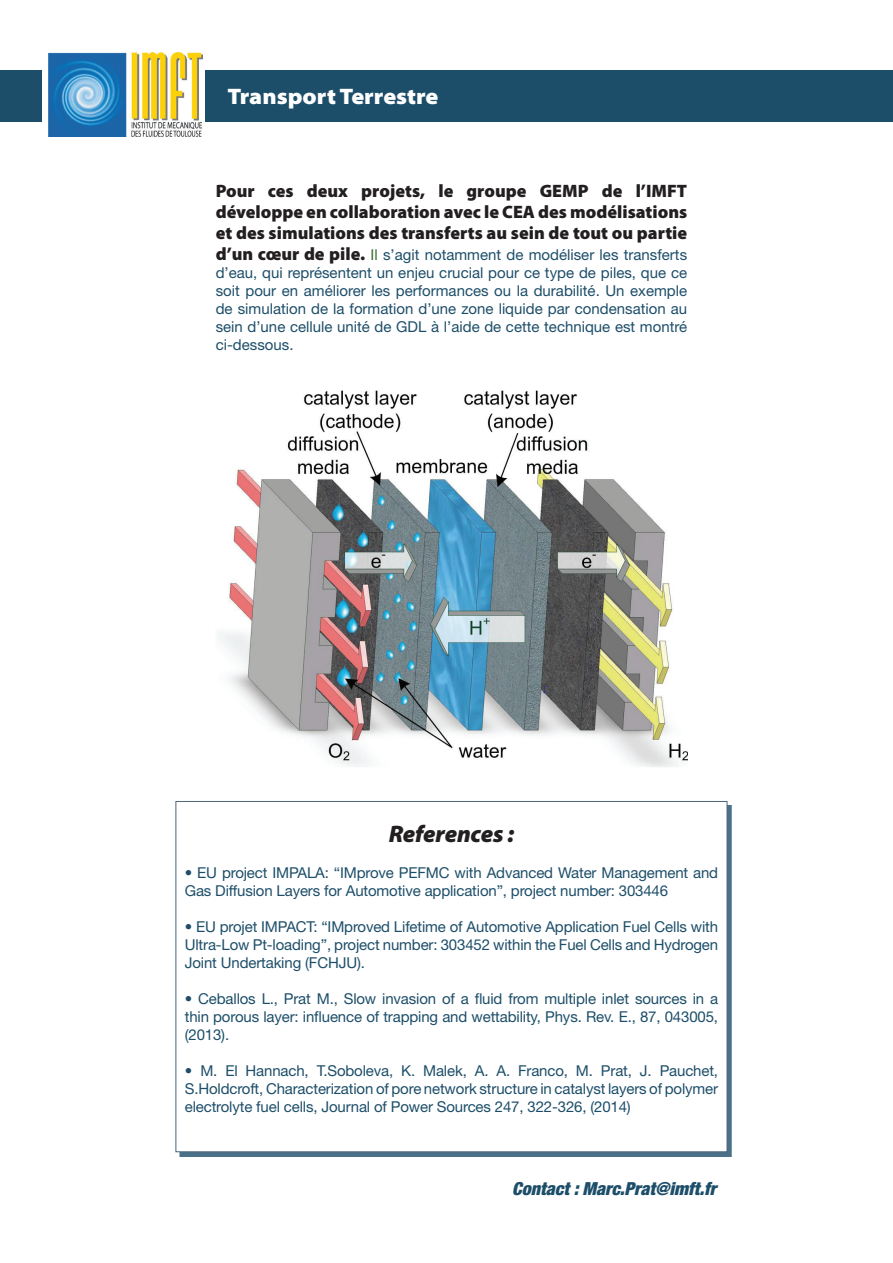
<style>
.page{position:relative;width:893px;height:1263px;background:#fff}
.page>*{position:absolute;margin:0;border:0;box-sizing:border-box;transform-origin:0 0}
.t1{font:italic 900 24px "Myriad Pro";letter-spacing:-.01em;color:#231f20}
.t2{font:900 semi-expanded 22.5px "Myriad Pro";color:#fff}
.t3{font:900 18px/21px "Myriad Pro";color:#231f20;text-align:justify}
.t4{font:italic 900 condensed 18px "Helvetica Neue LT Std";color:#1d4e69}
.t5{font:15px/18px "Helvetica Neue LT Std";letter-spacing:-.01em;color:#1d4e69;text-align:justify}
.s1{font-family:"Myriad Pro";font-weight:900;font-size:18px;color:#231f20}
.s2{color:#3c6c31}
</style>
<div class="page">
<div style="left:0;top:70px;width:893px;height:52px;background:#1d4e69"></div>
<div style="left:43px;top:45px;width:162px;height:98px;background:#fff"></div>
<img style="left:48px;top:53px;width:154px;height:83px">
<div style="left:180px;top:805px;width:552px;height:351px;background:#4a7187"></div>
<div style="left:176px;top:801px;width:551px;height:351px;background:#fff"></div>
<img style="left:219px;top:390px;width:469px;height:377px">
<h2 class="t2" style="left:227px;top:82px;width:212px">Transport Terrestre</h2>
<p class="t3" style="left:216px;top:179px;width:473px">Pour ces deux projets, le groupe GEMP de l’IMFT développe en collaboration avec le CEA des modélisations et des simulations des transferts au sein de tout ou partie</p>
<p class="t5" style="left:216px;top:245px;width:473px"><span class="s1">d’un cœur de pile.</span> <span class="s2">Il</span> s’agit notamment de modéliser les transferts d’eau, qui représentent un enjeu crucial pour ce type de piles, que ce soit pour en améliorer les performances ou la durabilité. Un exemple de simulation de la formation d’une zone liquide par condensation au sein d’une cellule unité de GDL à l’aide de cette technique est montré ci‑dessous.</p>
<h1 class="t1" style="left:389px;top:817px;width:127px">References :</h1>
<p class="t5" style="left:185px;top:863px;width:535px">• EU project IMPALA: “IMprove PEFMC with Advanced Water Management and<br>Gas Diffusion Layers for Automotive application”, project number: 303446</p>
<p class="t5" style="left:185px;top:917px;width:535px">• EU projet IMPACT: “IMproved Lifetime of Automotive Application Fuel Cells with Ultra-Low Pt-loading”, project number: 303452 within the Fuel Cells and Hydrogen Joint Undertaking (FCHJU).</p>
<p class="t5" style="left:185px;top:989px;width:535px">• Ceballos L., Prat M., Slow invasion of a fluid from multiple inlet sources in a thin porous layer: influence of trapping and wettability, Phys. Rev. E., 87, 043005, (2013).</p>
<p class="t5" style="left:185px;top:1061px;width:535px">• M. El Hannach, T.Soboleva, K. Malek, A. A. Franco, M. Prat, J. Pauchet, S.Holdcroft, Characterization of pore network structure in catalyst layers of polymer electrolyte fuel cells, Journal of Power Sources 247, 322-326, (2014)</p>
<p class="t4" style="left:512px;top:1177px;width:206px">Contact : Marc.Prat@imft.fr</p>
</div>
